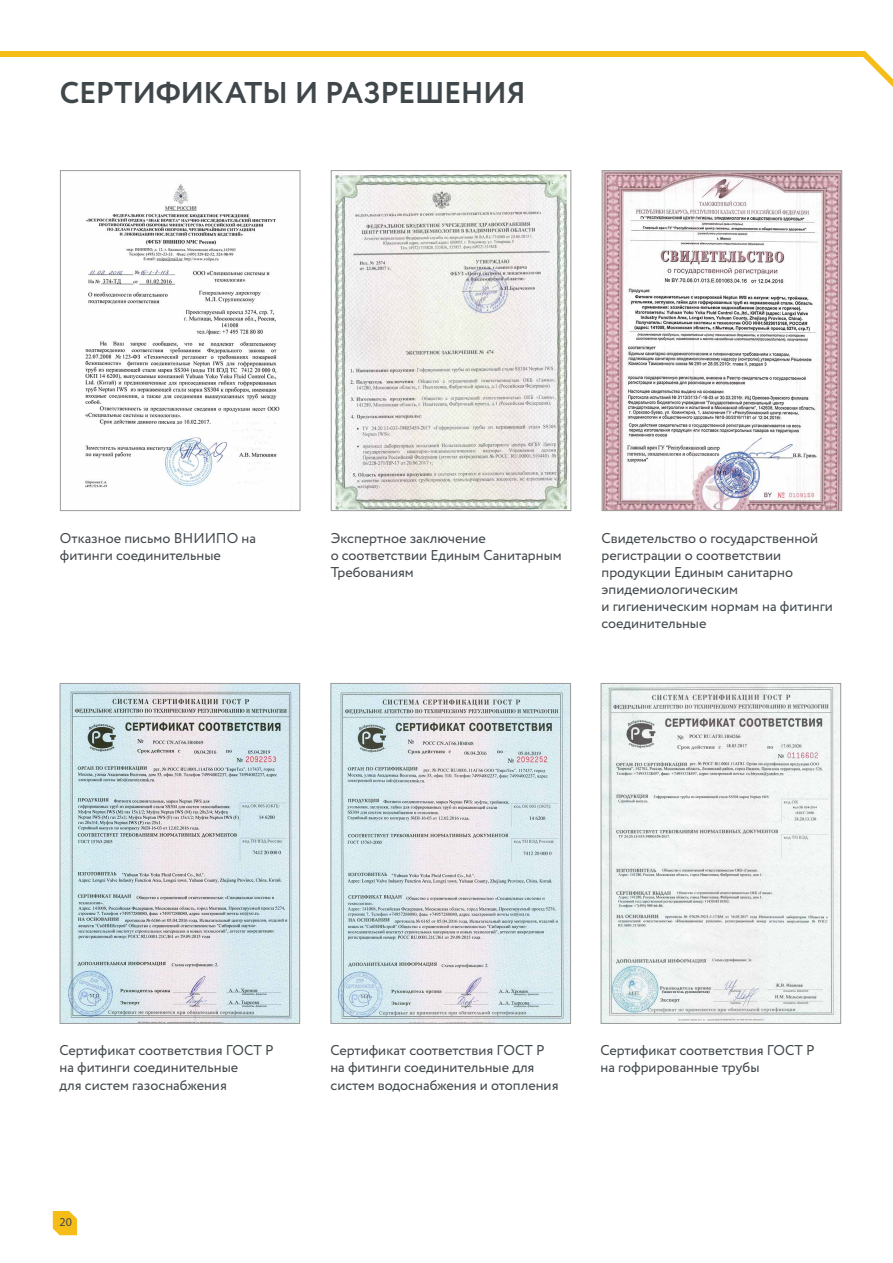
<style>
.page{position:relative;width:893px;height:1263px;background:#fff}
.page>*{position:absolute;margin:0;border:0;box-sizing:border-box;transform-origin:0 0}
.t1{font:700 30px "Circe";letter-spacing:-.02em;color:#40474b}
.t2{font:14.25px/17.1px "Circe";color:#40474b}
.t3{font:12px "Myriad Pro";color:#40474b}
</style>
<div class="page">
<svg style="left:53px;top:1211px;width:24px;height:24px"></svg>
<img style="left:85px;top:184px;width:195px;height:304px">
<div style="left:60px;top:170px;width:241px;height:341px;border:1px solid #9d9c9a"></div>
<img style="left:334px;top:173px;width:234px;height:336px">
<div style="left:331px;top:170px;width:240px;height:341px;border:1px solid #9d9c9a"></div>
<img style="left:604px;top:172px;width:236px;height:337px">
<div style="left:602px;top:170px;width:240px;height:341px;border:1px solid #9d9c9a"></div>
<img style="left:62px;top:685px;width:236px;height:337px">
<div style="left:60px;top:683px;width:240px;height:341px;border:1px solid #9d9c9a"></div>
<img style="left:332px;top:685px;width:237px;height:337px">
<div style="left:330px;top:683px;width:241px;height:341px;border:1px solid #9d9c9a"></div>
<img style="left:602px;top:685px;width:237px;height:337px">
<div style="left:600px;top:683px;width:241px;height:341px;border:1px solid #9d9c9a"></div>
<div style="left:0;top:51px;width:865px;height:6px;background:#f6bc17"></div>
<svg style="left:863px;top:51px;width:30px;height:36px"></svg>
<h1 class="t1" style="left:60px;top:73px;width:467px">СЕРТИФИКАТЫ И РАЗРЕШЕНИЯ</h1>
<p class="t2" style="left:60px;top:530px;width:198px">Отказное письмо ВНИИПО на фитинги соединительные</p>
<p class="t2" style="left:331px;top:530px;width:233px">Экспертное заключение<br>о соответствии Единым Санитарным<br>Требованиям</p>
<p class="t2" style="left:602px;top:530px;width:233px">Свидетельство о государственной регистрации о соответствии продукции Единым санитарно эпидемиологическим<br>и гигиеническим нормам на фитинги соединительные</p>
<p class="t2" style="left:60px;top:1042px;width:216px">Сертификат соответствия ГОСТ Р на фитинги соединительные<br>для систем газоснабжения</p>
<p class="t2" style="left:330px;top:1042px;width:230px">Сертификат соответствия ГОСТ Р на фитинги соединительные для систем водоснабжения и отопления</p>
<p class="t2" style="left:600px;top:1042px;width:216px">Сертификат соответствия ГОСТ Р на гофрированные трубы</p>
<p class="t3" style="left:60px;top:1215px;width:14px">20</p>
</div>
